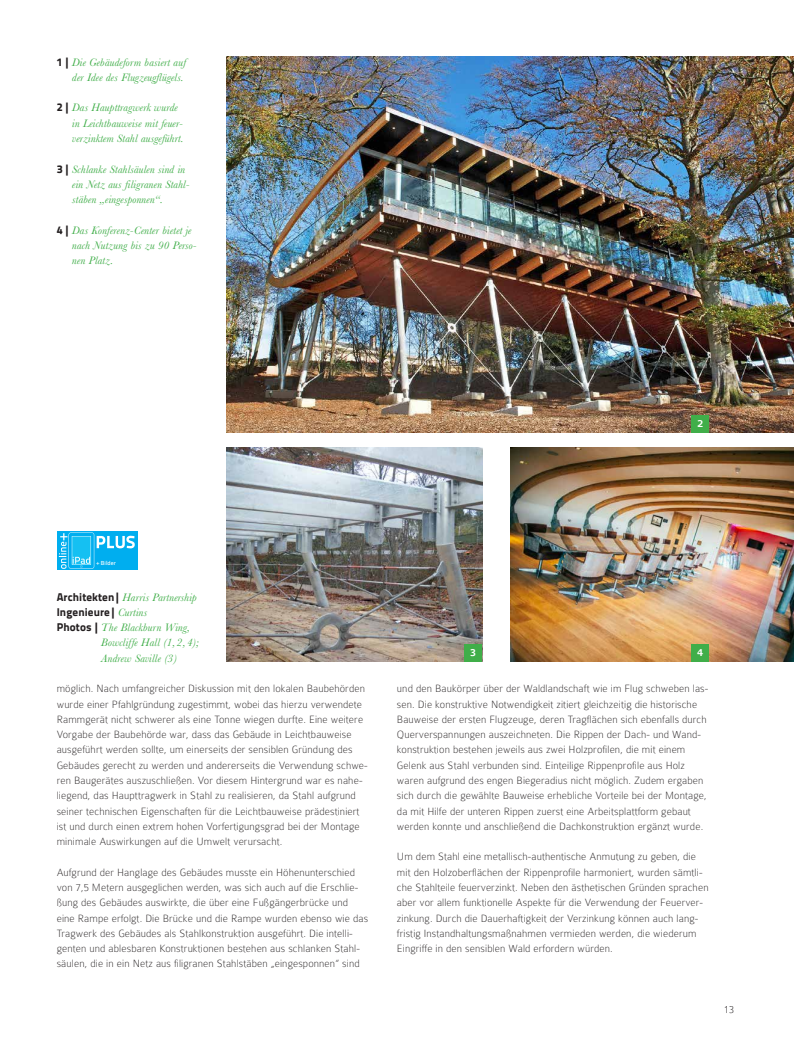
<style>
.page{position:relative;width:794px;height:1053px;background:#fff}
.page>*{position:absolute;margin:0;border:0;box-sizing:border-box;transform-origin:0 0}
.t1{font:100 11.25px/15.2px "Colaborate";letter-spacing:.01em;color:#231f20}
.t2{font:italic 11.25px/15.2px "Baskerville";letter-spacing:.01em;color:#40ae49}
.t3{font:800 11.25px "Titillium Text 22 L";letter-spacing:.01em;color:#231f20}
.t4{font:500 11.25px "Colaborate";color:#fff}
.t5{font:500 5.88px "Titillium Text 22 L";letter-spacing:.01em;color:#fff}
.s1{font-family:"Titillium Text 22 L";font-weight:800;font-style:normal;color:#231f20}
.s2{font-family:"Baskerville";font-weight:400;font-style:italic;color:#40ae49}
</style>
<div class="page">
<img style="left:227px;top:57px;width:567px;height:375px">
<img style="left:227px;top:447px;width:255px;height:214px">
<img style="left:510px;top:447px;width:284px;height:214px">
<div style="left:691px;top:414px;width:18px;height:18px;background:#40ae49"></div>
<div style="left:464px;top:643px;width:18px;height:18px;background:#40ae49"></div>
<div style="left:691px;top:643px;width:18px;height:18px;background:#40ae49"></div>
<div style="left:57px;top:531px;width:81px;height:39px;background:linear-gradient(to bottom,#00aeef,#00aeef)"></div>
<svg style="left:59px;top:532px;width:76px;height:36px;background:#2cbdf1"></svg>
<p class="t2" style="left:57px;top:54px;width:131px;text-align:right"><span class="s1">1 |</span> Die Gebäudeform basiert auf der Idee des Flugzeugflügels.</p>
<p class="t2" style="left:72px;top:100px;width:113px;text-indent:-15px"><span class="s1">2 |</span> Das Haupttragwerk wurde in Leichtbauweise mit feuer&shy;verzinktem Stahl ausgeführt.</p>
<p class="t2" style="left:72px;top:161px;width:119px;text-indent:-15px"><span class="s1">3 |</span> Schlanke Stahlsäulen sind in ein Netz aus filigranen Stahl&shy;stäben „eingesponnen“.</p>
<p class="t2" style="left:72px;top:222px;width:126px;text-indent:-15px"><span class="s1">4 |</span> Das Konferenz-Center bietet je nach Nutzung bis zu 90 Perso&shy;nen Platz.</p>
<p class="t4" style="left:697px;top:418px;width:8px">2</p>
<p class="t5" style="left:96px;top:558px;width:21px">+ Bilder</p>
<p class="t2" style="left:57px;top:589px;width:141px"><span class="s1">Architekten|</span>Harris Partnership</p>
<p class="t3" style="left:57px;top:603px;width:92px">Ingenieure|<span class="s2">Curtins</span></p>
<p class="t2" style="left:101px;top:619px;width:99px;text-indent:-44px"><span class="s1">Photos |</span> The Blackburn Wing,<br>Bowcliffe Hall (1, 2, 4);<br>Andrew Saville (3)</p>
<p class="t1" style="left:57px;top:681px;width:312px">möglich. Nach umfangreicher Diskussion mit den lokalen Baubehörden wurde einer Pfahlgründung zugestimmt, wobei das hierzu verwendete Rammgerät nicht schwerer als eine Tonne wiegen durfte. Eine weitere Vorgabe der Baubehörde war, dass das Gebäude in Leichtbauweise ausgeführt werden sollte, um einerseits der sensiblen Gründung des Gebäudes gerecht zu werden und andererseits die Verwendung schwe&shy;ren Baugerätes auszuschließen. Vor diesem Hintergrund war es nahe&shy;liegend, das Haupttragwerk in Stahl zu realisieren, da Stahl aufgrund seiner technischen Eigenschaften für die Leichtbauweise prädestiniert ist und durch einen extrem hohen Vorfertigungsgrad bei der Montage minimale Auswirkungen auf die Umwelt verursacht.</p>
<p class="t1" style="left:57px;top:864px;width:313px">Aufgrund der Hanglage des Gebäudes musste ein Höhenunterschied von 7,5 Metern ausgeglichen werden, was sich auch auf die Erschlie&shy;ßung des Gebäudes auswirkte, die über eine Fußgängerbrücke und eine Rampe erfolgt. Die Brücke und die Rampe wurden ebenso wie das Tragwerk des Gebäudes als Stahlkonstruktion ausgeführt. Die intelli&shy;genten und ablesbaren Konstruktionen bestehen aus schlanken Stahl&shy;säulen, die in ein Netz aus filigranen Stahlstäben „eingesponnen“ sind</p>
<p class="t4" style="left:470px;top:647px;width:8px">3</p>
<p class="t4" style="left:697px;top:647px;width:8px">4</p>
<p class="t1" style="left:397px;top:681px;width:313px">und den Baukörper über der Waldlandschaft wie im Flug schweben las&shy;sen. Die konstruktive Notwendigkeit zitiert gleichzeitig die historische Bauweise der ersten Flugzeuge, deren Tragflächen sich ebenfalls durch Querverspannungen auszeichneten. Die Rippen der Dach- und Wand&shy;konstruktion bestehen jeweils aus zwei Holzprofilen, die mit einem Gelenk aus Stahl verbunden sind. Einteilige Rippenprofile aus Holz waren aufgrund des engen Biegeradius nicht möglich. Zudem ergaben sich durch die gewählte Bauweise erhebliche Vorteile bei der Montage, da mit Hilfe der unteren Rippen zuerst eine Arbeitsplattform gebaut werden konnte und anschließend die Dachkonstruktion ergänzt wurde.</p>
<p class="t1" style="left:397px;top:849px;width:313px">Um dem Stahl eine metallisch-authentische Anmutung zu geben, die mit den Holzoberflächen der Rippenprofile harmoniert, wurden sämtli&shy;che Stahlteile feuerverzinkt. Neben den ästhetischen Gründen sprachen aber vor allem funktionelle Aspekte für die Verwendung der Feuerver&shy;zinkung. Durch die Dauerhaftigkeit der Verzinkung können auch lang&shy;fristig Instandhaltungsmaßnahmen vermieden werden, die wiederum Eingriffe in den sensiblen Wald erfordern würden.</p>
<p class="t1" style="left:724px;top:1001px;width:12px">13</p>
</div>
